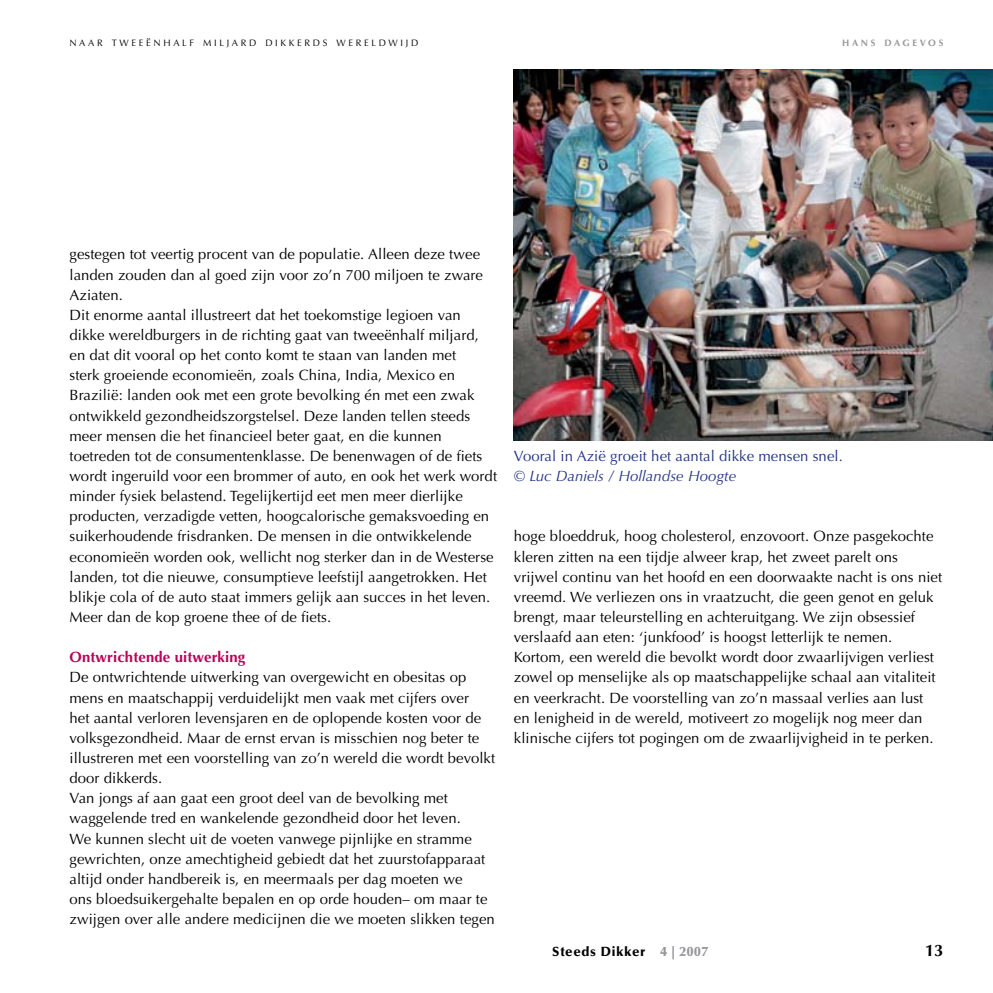
<style>
.page{position:relative;width:993px;height:993px;background:#fff}
.page>*{position:absolute;margin:0;border:0;box-sizing:border-box;transform-origin:0 0}
.t1{font:700 16.62px "Optima";color:#000}
.t2{font:14.88px/20.1px "Optima";letter-spacing:.005em;color:#000}
.t3{font:14.88px "Optima";letter-spacing:.005em;color:#233285}
.t4{font:italic 14.88px "Optima";letter-spacing:.005em;color:#233285}
.t5{font:700 14.88px "Optima";letter-spacing:.01em;color:#bc0058}
.t6{font:900 13.3px "Optima";letter-spacing:.05em;color:#000}
.t7{font:9.28px "Optima";letter-spacing:.285em;color:#000}
.t8{font:700 9.28px "Optima";letter-spacing:.285em;color:#97979b}
.s1{color:#97979b}
</style>
<div class="page">
<img style="left:513px;top:70px;width:479px;height:370px">
<p class="t7" style="left:69px;top:38px;width:350px">NAAR TWEEËNHALF MILJARD DIKKERDS WERELDWIJD</p>
<p class="t8" style="left:841px;top:38px;width:103px">HANS DAGEVOS</p>
<p class="t2" style="left:69px;top:244px;width:429px">gestegen tot veertig procent van de populatie. Alleen deze twee landen zouden dan al goed zijn voor zo’n 700 miljoen te zware Aziaten.<br>Dit enorme aantal illustreert dat het toekomstige legioen van dikke wereldburgers in de richting gaat van tweeënhalf miljard, en dat dit vooral op het conto komt te staan van landen met<br>sterk groeiende economieën, zoals China, India, Mexico en Brazilië: landen ook met een grote bevolking én met een zwak ontwikkeld gezondheidszorgstelsel. Deze landen tellen steeds meer mensen die het financieel beter gaat, en die kunnen toetreden tot de consumentenklasse. De benenwagen of de fiets wordt ingeruild voor een brommer of auto, en ook het werk wordt minder fysiek belastend. Tegelijkertijd eet men meer dierlijke producten, verzadigde vetten, hoogcalorische gemaksvoeding en suikerhoudende frisdranken. De mensen in die ontwikkelende economieën worden ook, wellicht nog sterker dan in de Westerse landen, tot die nieuwe, consumptieve leefstijl aangetrokken. Het blikje cola of de auto staat immers gelijk aan succes in het leven.<br>Meer dan de kop groene thee of de fiets.</p>
<p class="t5" style="left:69px;top:648px;width:177px">Ontwrichtende uitwerking</p>
<p class="t2" style="left:69px;top:667px;width:427px">De ontwrichtende uitwerking van overgewicht en obesitas op mens en maatschappij verduidelijkt men vaak met cijfers over<br>het aantal verloren levensjaren en de oplopende kosten voor de volksgezondheid. Maar de ernst ervan is misschien nog beter te illustreren met een voorstelling van zo’n wereld die wordt bevolkt door dikkerds.<br>Van jongs af aan gaat een groot deel van de bevolking met waggelende tred en wankelende gezondheid door het leven.<br>We kunnen slecht uit de voeten vanwege pijnlijke en stramme gewrichten, onze amechtigheid gebiedt dat het zuurstofapparaat altijd onder handbereik is, en meermaals per dag moeten we<br>ons bloedsuikergehalte bepalen en op orde houden– om maar te zwijgen over alle andere medicijnen die we moeten slikken tegen</p>
<p class="t3" style="left:513px;top:447px;width:330px">Vooral in Azië groeit het aantal dikke mensen snel.</p>
<p class="t4" style="left:513px;top:467px;width:224px">© Luc Daniels / Hollandse Hoogte</p>
<p class="t2" style="left:513px;top:526px;width:430px">hoge bloeddruk, hoog cholesterol, enzovoort. Onze pasgekochte kleren zitten na een tijdje alweer krap, het zweet parelt ons vrijwel continu van het hoofd en een doorwaakte nacht is ons niet vreemd. We verliezen ons in vraatzucht, die geen genot en geluk brengt, maar teleurstelling en achteruitgang. We zijn obsessief verslaafd aan eten: ‘junkfood’ is hoogst letterlijk te nemen.<br>Kortom, een wereld die bevolkt wordt door zwaarlijvigen verliest zowel op menselijke als op maatschappelijke schaal aan vitaliteit en veerkracht. De voorstelling van zo’n massaal verlies aan lust en lenigheid in de wereld, motiveert zo mogelijk nog meer dan klinische cijfers tot pogingen om de zwaarlijvigheid in te perken.</p>
<p class="t6" style="left:552px;top:943px;width:157px">Steeds Dikker <span class="s1">4 | 2007</span></p>
<p class="t1" style="left:924px;top:940px;width:20px">13</p>
</div>
